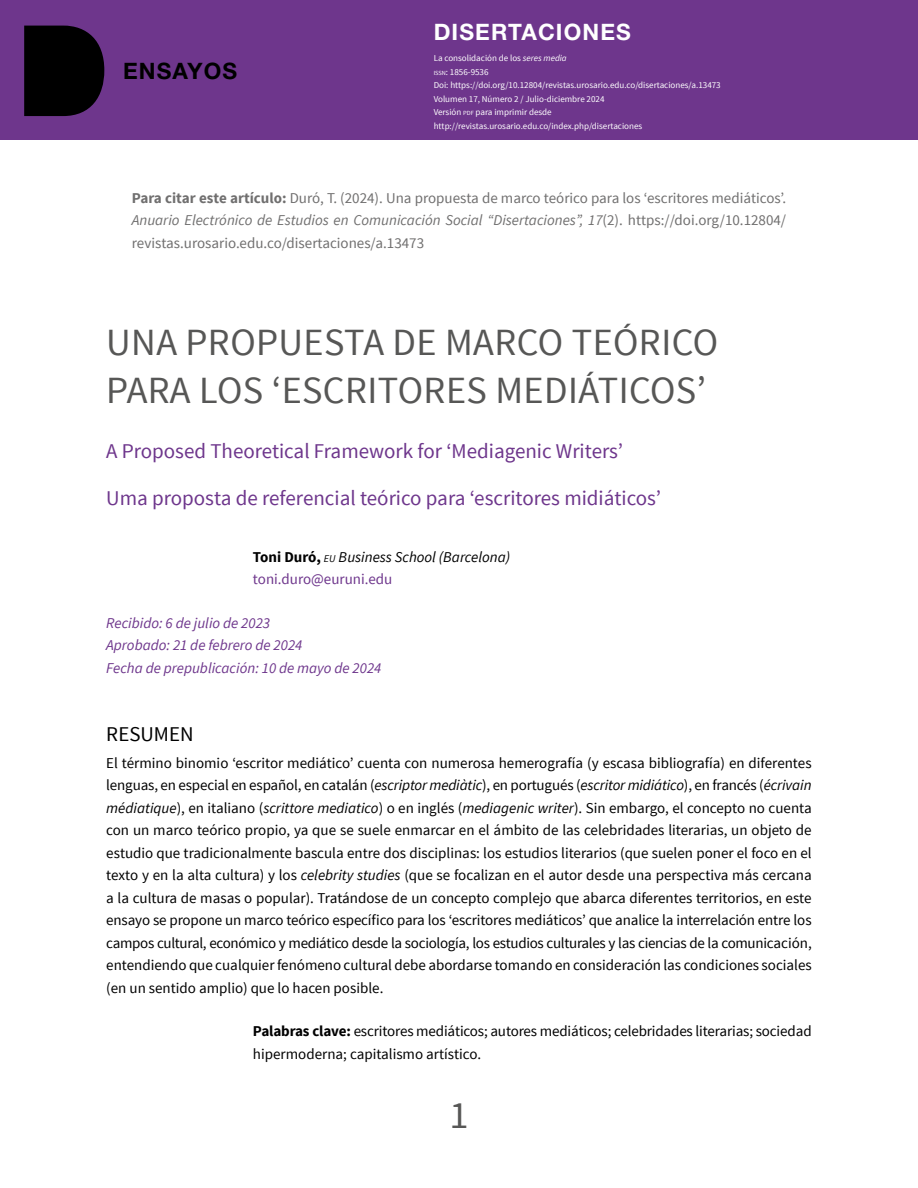
<style>
.page{position:relative;width:918px;height:1188px;background:#fff}
.page>*{position:absolute;margin:0;border:0;box-sizing:border-box;transform-origin:0 0}
.t1{font:38.4px/48px "Source Sans Pro";letter-spacing:.01em;color:#575756}
.t2{font:700 22.65px "Helvetica Neue LT Std";letter-spacing:.05em;color:#fff}
.t3{font:700 22.65px "Helvetica Neue LT Std";letter-spacing:.05em;color:#000}
.t4{font:21px "Source Sans Pro";color:#6e368c}
.t5{font:21px "Source Sans Pro";color:#000}
.t6{font:15px/22.5px "Source Sans Pro";color:#000;text-align:justify}
.t7{font:15px/22.5px "Source Sans Pro";color:#706f6f;text-align:justify}
.t8{font:italic 15px/22.5px "Source Sans Pro";color:#6e368c}
.t9{font:italic 15px/22.5px "Source Sans Pro";color:#000}
.t10{font:9px/13.5px "Source Sans Pro";color:#fff}
.s1{font-style:italic}
.s2{font-size:6.3px}
.s3{font-weight:700}
.s4{font-weight:700;font-style:normal}
.s5{font-size:10.5px}
.s6{font-style:normal;color:#6e368c}
</style>
<div class="page">
<div style="left:0;top:0;width:918px;height:139px;background:#6e368c"></div>
<svg style="left:24px;top:26px;width:80px;height:90px;background:#0a040c"></svg>
<h2 class="t3" style="left:123px;top:57px;width:116px">ENSAYOS</h2>
<h2 class="t2" style="left:434px;top:18px;width:199px">DISERTACIONES</h2>
<p class="t10" style="left:434px;top:52px;width:289px">La consolidación de los <span class="s1">seres media<br></span><span class="s2">ISSN</span>: 1856-9536<br>Doi: https://doi.org/10.12804/revistas.urosario.edu.co/disertaciones/a.13473<br>Volumen 17, Número 2 / Julio-diciembre 2024<br>Versión <span class="s2">PDF</span> para imprimir desde http://revistas.urosario.edu.co/index.php/disertaciones</p>
<p class="t7" style="left:132px;top:187px;width:656px"><span class="s3">Para citar este artículo:</span> Duró, T. (2024). Una propuesta de marco teórico para los ‘escritores mediáticos’.<br><span class="s1">Anuario Electrónico de Estudios en Comunicación Social “Disertaciones”, 17</span>(2). https://doi.org/10.12804/ revistas.urosario.edu.co/disertaciones/a.13473</p>
<h1 class="t1" style="left:106px;top:319px;width:613px">UNA PROPUESTA DE MARCO TEÓRICO<br>PARA LOS ‘ESCRITORES MEDIÁTICOS’</h1>
<h3 class="t4" style="left:106px;top:438px;width:518px">A Proposed Theoretical Framework for ‘Mediagenic Writers’</h3>
<h3 class="t4" style="left:106px;top:485px;width:556px">Uma proposta de referencial teórico para ‘escritores midiáticos’</h3>
<p class="t9" style="left:253px;top:545px;width:259px"><span class="s4">Toni Duró,</span> <span class="s5">eu</span> Business School (Barcelona) <span class="s6">toni.duro@euruni.edu</span></p>
<p class="t8" style="left:106px;top:612px;width:277px">Recibido: 6 de julio de 2023<br>Aprobado: 21 de febrero de 2024<br>Fecha de prepublicación: 10 de mayo de 2024</p>
<h3 class="t5" style="left:106px;top:721px;width:89px">RESUMEN</h3>
<p class="t6" style="left:106px;top:752px;width:707px">El término binomio ‘escritor mediático’ cuenta con numerosa hemerografía (y escasa bibliografía) en diferentes lenguas, en especial en español, en catalán (<span class="s1">escriptor mediàtic</span>), en portugués (<span class="s1">escritor midiático</span>), en francés (<span class="s1">écrivain médiatique</span>), en italiano (<span class="s1">scrittore mediatico</span>) o en inglés (<span class="s1">mediagenic writer</span>). Sin embargo, el concepto no cuenta con un marco teórico propio, ya que se suele enmarcar en el ámbito de las celebridades literarias, un objeto de estudio que tradicionalmente bascula entre dos disciplinas: los estudios literarios (que suelen poner el foco en el texto y en la alta cultura) y los <span class="s1">celebrity studies</span> (que se focalizan en el autor desde una perspectiva más cercana a la cultura de masas o popular). Tratándose de un concepto complejo que abarca diferentes territorios, en este ensayo se propone un marco teórico específico para los ‘escritores mediáticos’ que analice la interrelación entre los campos cultural, económico y mediático desde la sociología, los estudios culturales y las ciencias de la comunicación, entendiendo que cualquier fenómeno cultural debe abordarse tomando en consideración las condiciones sociales (en un sentido amplio) que lo hacen posible.</p>
<p class="t6" style="left:253px;top:1020px;width:560px"><span class="s3">Palabras clave:</span> escritores mediáticos; autores mediáticos; celebridades literarias; sociedad hipermoderna; capitalismo artístico.</p>
<h1 class="t1" style="left:449px;top:1092px;width:21px">1</h1>
</div>
